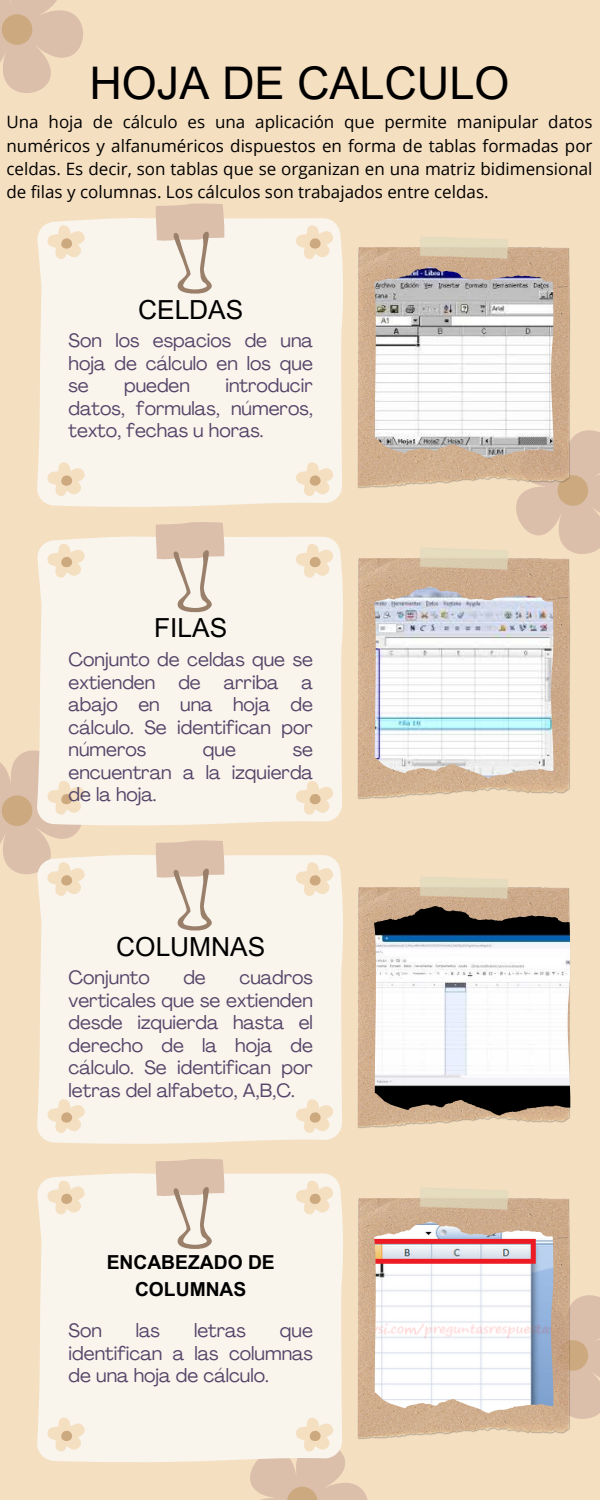
<style>
.page{position:relative;width:600px;height:1500px;background:#f5dfc1}
.page>*{position:absolute;margin:0;border:0;box-sizing:border-box;transform-origin:0 0}
.t1{font:45px "Arial MT Pro";color:#000}
.t2{font:26.3px "Arial MT Pro";color:#000}
.t3{font:700 19.3px/27px "Arial MT Pro";color:#000;text-align:center}
.t4{font:19px/22.5px "Agrandir";color:#534569;text-align:justify}
.t5{font:17px/23.2px "Open Sans";color:#000;text-align:justify}
</style>
<div class="page">
<div style="left:37px;top:218px;width:306px;height:289px;background:#f9f4ec"></div>
<svg style="left:295px;top:225px;width:41px;height:36px"></svg>
<svg style="left:47px;top:225px;width:41px;height:36px"></svg>
<svg style="left:295px;top:462px;width:41px;height:36px"></svg>
<svg style="left:47px;top:462px;width:41px;height:36px"></svg>
<svg style="left:156px;top:203px;width:68px;height:92px;background:#e4d4c6"></svg>
<div style="left:37px;top:536px;width:306px;height:290px;background:#f9f4ec"></div>
<svg style="left:295px;top:543px;width:41px;height:36px"></svg>
<svg style="left:47px;top:543px;width:41px;height:36px"></svg>
<svg style="left:295px;top:780px;width:41px;height:36px"></svg>
<svg style="left:156px;top:522px;width:68px;height:91px;background:#e4d4c6"></svg>
<div style="left:37px;top:855px;width:306px;height:289px;background:#f9f4ec"></div>
<svg style="left:295px;top:862px;width:41px;height:36px"></svg>
<svg style="left:0;top:717px;width:105px;height:183px"></svg>
<svg style="left:295px;top:1099px;width:41px;height:36px"></svg>
<svg style="left:47px;top:1099px;width:41px;height:36px"></svg>
<svg style="left:156px;top:840px;width:68px;height:91px;background:#e4d4c6"></svg>
<div style="left:37px;top:1173px;width:306px;height:289px;background:#f9f4ec"></div>
<svg style="left:295px;top:1180px;width:41px;height:36px"></svg>
<svg style="left:47px;top:1180px;width:41px;height:36px"></svg>
<svg style="left:209px;top:1408px;width:159px;height:92px"></svg>
<svg style="left:47px;top:1417px;width:41px;height:36px"></svg>
<svg style="left:156px;top:1159px;width:68px;height:91px;background:#e4d4c6"></svg>
<svg style="left:0;top:0;width:83px;height:93px"></svg>
<svg style="left:516px;top:430px;width:84px;height:124px;background:#ddc1aa"></svg>
<img style="left:357px;top:237px;width:214px;height:252px">
<svg style="left:571px;top:1295px;width:29px;height:124px;background:#dabda6"></svg>
<img style="left:357px;top:548px;width:214px;height:251px">
<img style="left:357px;top:877px;width:214px;height:251px">
<img style="left:357px;top:1188px;width:214px;height:252px">
<img style="left:374px;top:285px;width:139px;height:173px">
<img style="left:374px;top:605px;width:139px;height:173px">
<img style="left:374px;top:926px;width:152px;height:190px">
<img style="left:374px;top:1240px;width:139px;height:173px">
<h1 class="t1" style="left:90px;top:66px;width:421px">HOJA DE CALCULO</h1>
<p class="t5" style="left:6px;top:110px;width:588px">Una hoja de cálculo es una aplicación que permite manipular datos numéricos y alfanuméricos dispuestos en forma de tablas formadas por celdas. Es decir, son tablas que se organizan en una matriz bidimensional de filas y columnas. Los cálculos son trabajados entre celdas.</p>
<p class="t2" style="left:138px;top:300px;width:107px">CELDAS</p>
<p class="t4" style="left:69px;top:331px;width:246px">Son los espacios de una hoja de cálculo en los que se</p>
<p class="t4" style="left:69px;top:376px;width:246px;text-indent:157px">introducir datos, formulas, números, texto, fechas u horas.</p>
<p class="t4" style="left:124px;top:376px;width:67px">pueden</p>
<h2 class="t2" style="left:154px;top:618px;width:75px">FILAS</h2>
<h4 class="t4" style="left:69px;top:650px;width:246px">Conjunto de celdas que se extienden de arriba a abajo en una hoja de cálculo. Se identifican por números</h4>
<h4 class="t4" style="left:69px;top:740px;width:246px;text-indent:224px">se encuentran a la izquierda de la hoja.</h4>
<h4 class="t4" style="left:203px;top:740px;width:34px">que</h4>
<p class="t2" style="left:116px;top:936px;width:150px">COLUMNAS</p>
<h2 class="t4" style="left:69px;top:968px;width:83px">Conjunto</h2>
<h2 class="t4" style="left:183px;top:968px;width:24px">de</h2>
<h2 class="t4" style="left:69px;top:968px;width:246px;text-indent:171px">cuadros verticales que se extienden desde izquierda hasta el derecho de la hoja de cálculo. Se identifican por letras del alfabeto, A,B,C.</h2>
<h4 class="t3" style="left:107px;top:1251px;width:170px">ENCABEZADO DE<br>COLUMNAS</h4>
<p class="t4" style="left:69px;top:1321px;width:35px">Son</p>
<p class="t4" style="left:136px;top:1321px;width:26px">las</p>
<p class="t4" style="left:194px;top:1321px;width:53px">letras</p>
<p class="t4" style="left:69px;top:1321px;width:246px;text-indent:211px">que identifican a las columnas de una hoja de cálculo.</p>
</div>
